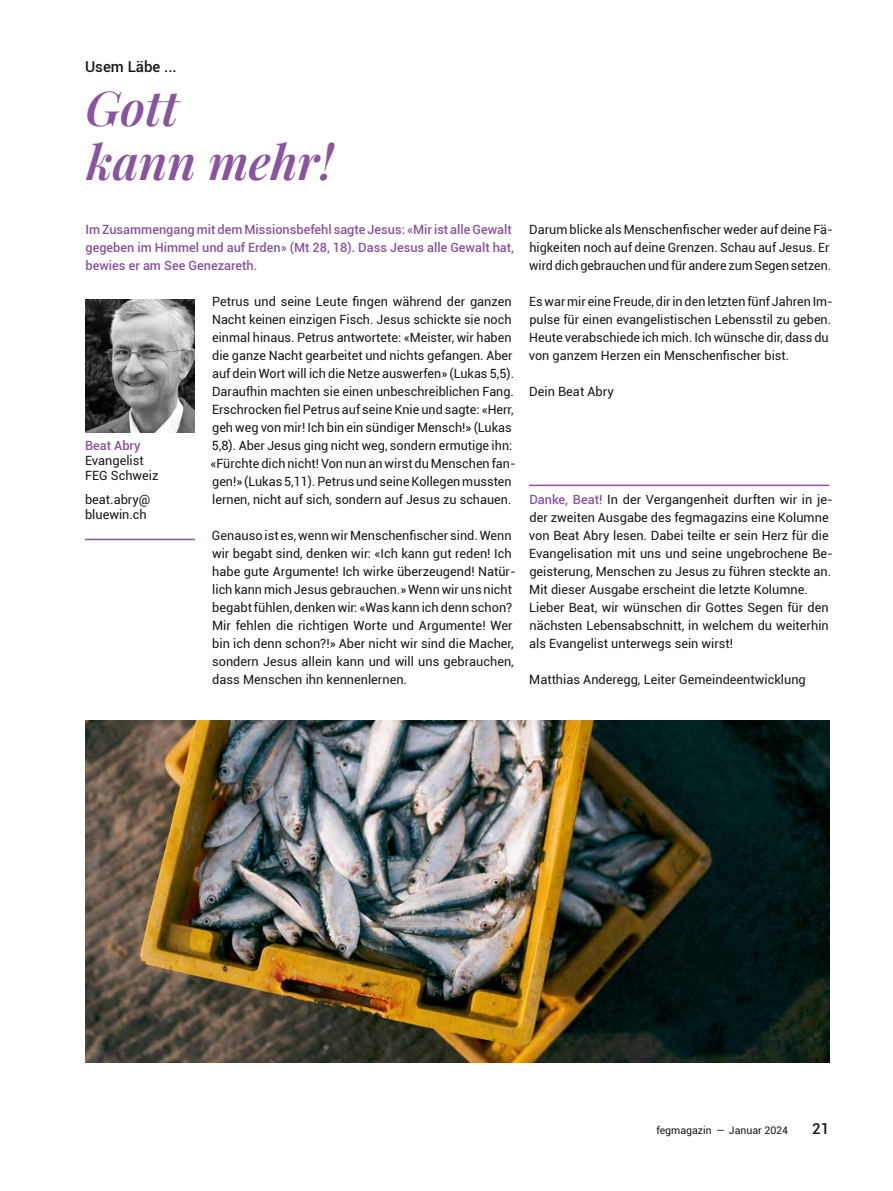
<style>
.page{position:relative;width:893px;height:1191px;background:#fff}
.page>*{position:absolute;margin:0;border:0;box-sizing:border-box;transform-origin:0 0}
.t1{font:italic 600 48px/54px "Playfair Display";color:#8a539d}
.t2{font:500 15px "Roboto";color:#181716}
.t3{font:12.75px/18px "Roboto";color:#181716}
.t4{font:500 12.75px/18px "Roboto";color:#8a539d}
.t5{font:10.5px "Roboto";color:#181716}
.s1{font-weight:500;color:#8a539d}
</style>
<div class="page">
<img style="left:85px;top:720px;width:744px;height:342px">
<hr style="left:529px;top:484px;width:300px;height:2px;background:#8a539d">
<img style="left:85px;top:299px;width:110px;height:133px">
<hr style="left:85px;top:539px;width:110px;height:1px;background:#8a539d">
<p class="t2" style="left:85px;top:56px;width:93px">Usem Läbe ...</p>
<h1 class="t1" style="left:86px;top:77px;width:250px">Gott<br>kann mehr!</h1>
<p class="t4" style="left:85px;top:220px;width:430px">Im Zusammengang mit dem Missionsbefehl sagte Jesus: «Mir ist alle Gewalt gegeben im Himmel und auf Erden» (Mt 28, 18). Dass Jesus alle Gewalt hat, bewies er am See Genezareth.</p>
<p class="t3" style="left:211px;top:292px;width:307px">Petrus und seine Leute fingen während der ganzen Nacht keinen einzigen Fisch. Jesus schickte sie noch einmal hinaus. Petrus antwortete: «Meister, wir haben die ganze Nacht gearbeitet und nichts gefangen. Aber auf dein Wort will ich die Netze auswerfen» (Lukas 5,5).<br>Daraufhin machten sie einen unbeschreiblichen Fang.<br>Erschrocken fiel Petrus auf seine Knie und sagte: «Herr, geh weg von mir! Ich bin ein sündiger Mensch!» (Lukas 5,8). Aber Jesus ging nicht weg, sondern ermutige ihn: «Fürchte dich nicht! Von nun an wirst du Menschen fan&shy;gen!» (Lukas 5,11). Petrus und seine Kollegen mussten lernen, nicht auf sich, sondern auf Jesus zu schauen.</p>
<p class="t3" style="left:212px;top:526px;width:305px">Genauso ist es, wenn wir Menschenfischer sind. Wenn wir begabt sind, denken wir: «Ich kann gut reden! Ich habe gute Argumente! Ich wirke überzeugend! Natür&shy;lich kann mich Jesus gebrauchen.» Wenn wir uns nicht begabt fühlen, denken wir: «Was kann ich denn schon?<br>Mir fehlen die richtigen Worte und Argumente! Wer bin ich denn schon?!» Aber nicht wir sind die Macher, sondern Jesus allein kann und will uns gebrauchen, dass Menschen ihn kennenlernen.</p>
<p class="t4" style="left:85px;top:436px;width:57px">Beat Abry</p>
<p class="t3" style="left:85px;top:452px;width:75px;line-height:15px">Evangelist<br>FEG Schweiz</p>
<p class="t3" style="left:85px;top:491px;width:67px;line-height:15px">beat.abry@ bluewin.ch</p>
<p class="t3" style="left:529px;top:220px;width:305px">Darum blicke als Menschenfischer weder auf deine Fä&shy;higkeiten noch auf deine Grenzen. Schau auf Jesus. Er wird dich gebrauchen und für andere zum Segen setzen.</p>
<p class="t3" style="left:529px;top:292px;width:306px">Es war mir eine Freude, dir in den letzten fünf Jahren Im&shy;pulse für einen evangelistischen Lebensstil zu geben.<br>Heute verabschiede ich mich. Ich wünsche dir, dass du von ganzem Herzen ein Menschenfischer bist.</p>
<p class="t3" style="left:529px;top:382px;width:86px">Dein Beat Abry</p>
<p class="t3" style="left:529px;top:490px;width:306px"><span class="s1">Danke, Beat!</span> In der Vergangenheit durften wir in je&shy;der zweiten Ausgabe des fegmagazins eine Kolumne von Beat Abry lesen. Dabei teilte er sein Herz für die Evangelisation mit uns und seine ungebrochene Be&shy;geisterung, Menschen zu Jesus zu führen steckte an.<br>Mit dieser Ausgabe erscheint die letzte Kolumne.<br>Lieber Beat, wir wünschen dir Gottes Segen für den nächsten Lebensabschnitt, in welchem du weiterhin als Evangelist unterwegs sein wirst!</p>
<p class="t3" style="left:529px;top:670px;width:278px">Matthias Anderegg, Leiter Gemeindeentwicklung</p>
<p class="t5" style="left:656px;top:1123px;width:133px">fegmagazin — Januar 2024</p>
<p class="t2" style="left:812px;top:1118px;width:19px">21</p>
</div>
